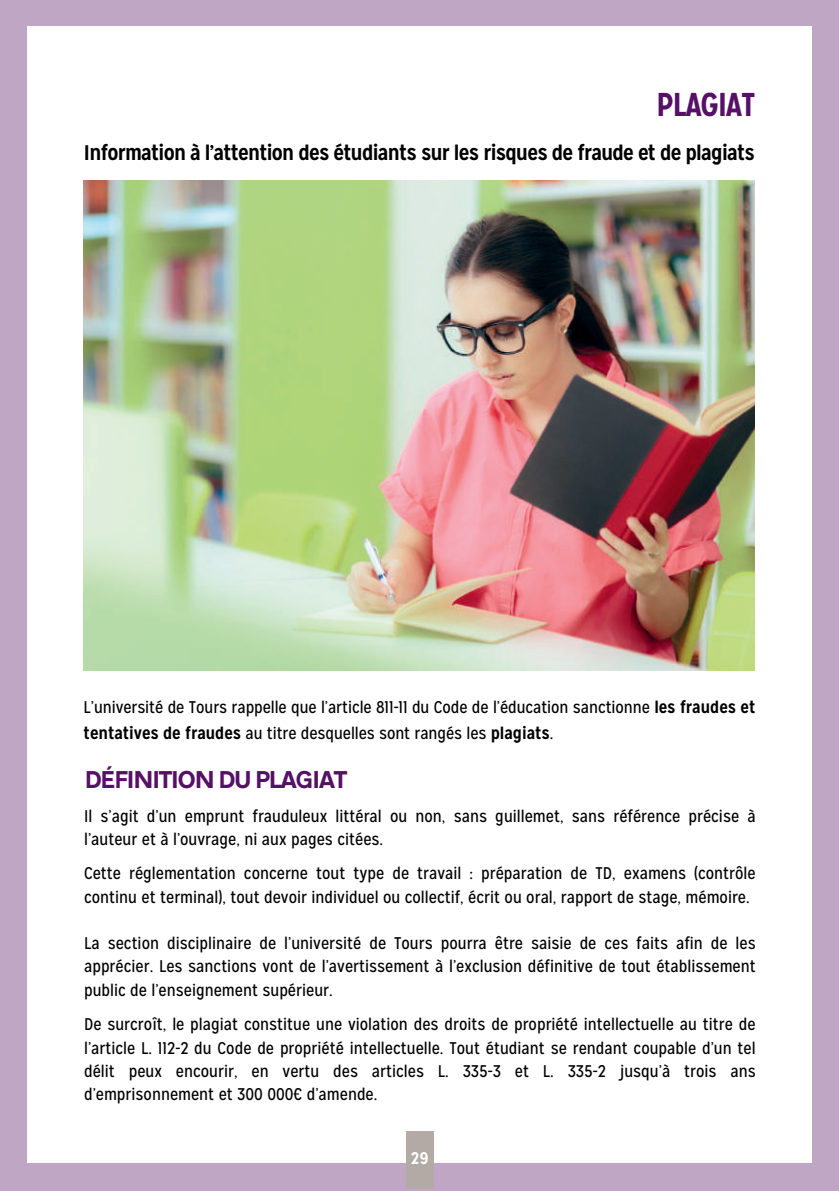
<style>
.page{position:relative;width:839px;height:1191px;background:#fff}
.page>*{position:absolute;margin:0;border:0;box-sizing:border-box;transform-origin:0 0}
.t1{font:700 33px "Mission Gothic";letter-spacing:-.04em;color:#571067}
.t2{font:700 25.4px "Transport D";letter-spacing:-.09em;color:#571067}
.t3{font:700 21.2px "Mission Gothic";letter-spacing:-.035em;color:#000}
.t4{font:17px/23.2px "Mission Gothic";color:#000}
.t5{font:700 17px "Mission Gothic";color:#fff}
.s1{font-weight:700}
</style>
<div class="page">
<div style="left:0;top:0;width:838px;height:1191px;background:#bfa6c4"></div>
<div style="left:28px;top:27px;width:784px;height:1136px;background:#fff"></div>
<div style="left:406px;top:1131px;width:27px;height:58px;background:#b3a9a5"></div>
<img style="left:84px;top:180px;width:670px;height:490px">
<h1 class="t1" style="left:656px;top:83px;width:101px">PLAGIAT</h1>
<p class="t3" style="left:84px;top:139px;width:672px">Information à l’attention des étudiants sur les risques de fraude et de plagiats</p>
<p class="t4" style="left:84px;top:694px;width:673px;line-height:26.4px">L’université de Tours rappelle que l’article 811-11 du Code de l’éducation sanctionne <span class="s1">les fraudes et tentatives de fraudes</span> au titre desquelles sont rangés les <span class="s1">plagiats</span>.</p>
<h2 class="t2" style="left:84px;top:758px;width:265px">DÉFINITION DU PLAGIAT</h2>
<p class="t4" style="left:84px;top:804px;width:673px">Il s’agit d’un emprunt frauduleux littéral ou non, sans guillemet, sans référence précise à l’auteur et à l’ouvrage, ni aux pages citées.</p>
<p class="t4" style="left:84px;top:862px;width:673px">Cette réglementation concerne tout type de travail : préparation de TD, examens (contrôle continu et terminal), tout devoir individuel ou collectif, écrit ou oral, rapport de stage, mémoire.</p>
<p class="t4" style="left:84px;top:932px;width:673px;text-align:justify">La section disciplinaire de l’université de Tours pourra être saisie de ces faits afin de les apprécier. Les sanctions vont de l’avertissement à l’exclusion définitive de tout établissement public de l’enseignement supérieur.</p>
<p class="t4" style="left:84px;top:1013px;width:673px;text-align:justify">De surcroît, le plagiat constitue une violation des droits de propriété intellectuelle au titre de l’article L. 112-2 du Code de propriété intellectuelle. Tout étudiant se rendant coupable d’un tel délit peux encourir, en vertu des articles L. 335-3 et L. 335-2 jusqu’à trois ans d’emprisonnement et 300 000€ d’amende.</p>
<p class="t5" style="left:411px;top:1147px;width:19px">29</p>
</div>
